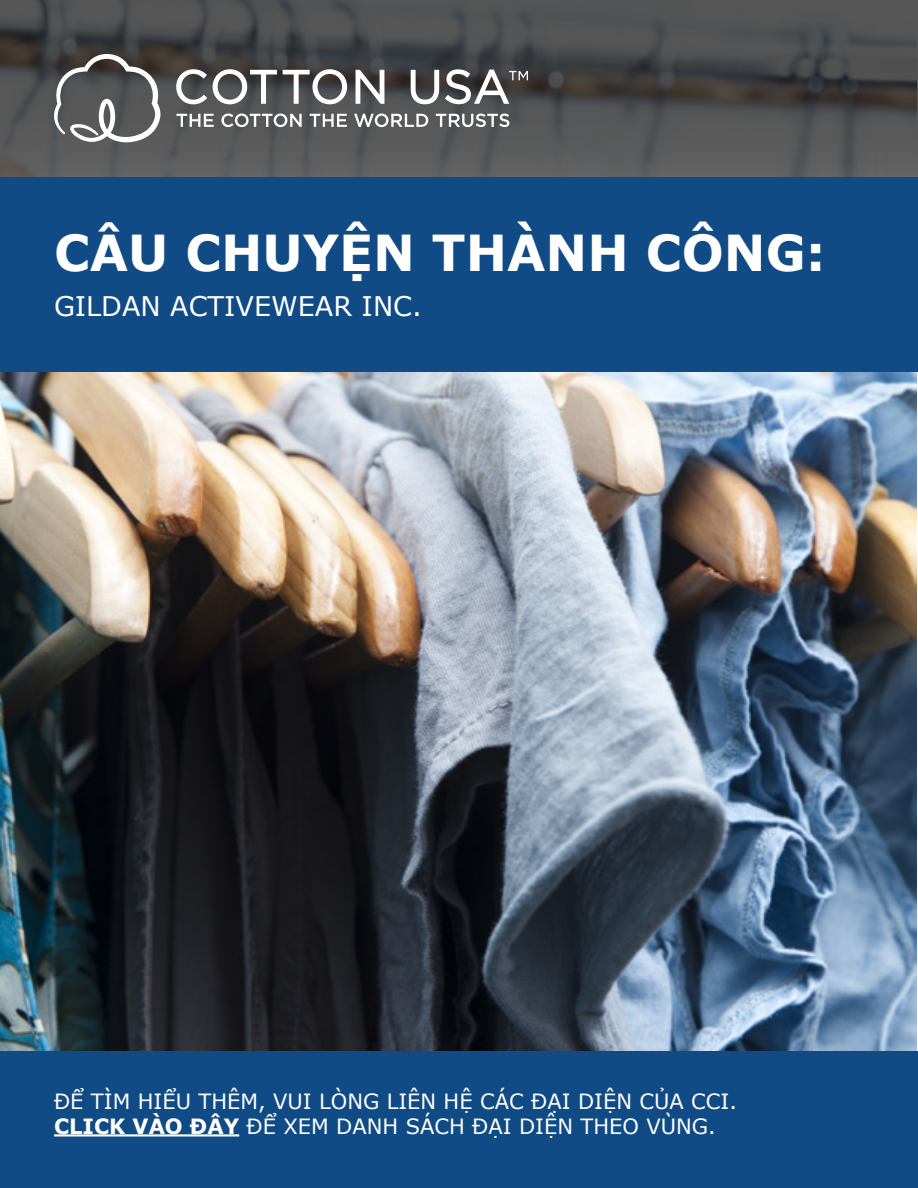
<style>
.page{position:relative;width:918px;height:1188px;background:#fff}
.page>*{position:absolute;margin:0;border:0;box-sizing:border-box;transform-origin:0 0}
.t1{font:700 49.5px "Verdana";color:#fff}
.t2{font:27px "Verdana";color:#fff}
.t3{font:21px/25.2px "Verdana";color:#fff}
.s1{font-weight:700}
</style>
<div class="page">
<img style="left:0;top:371px;width:917px;height:680px">
<svg style="left:0;top:0;width:918px;height:177px;background:#4f5051"></svg>
<div style="left:0;top:177px;width:918px;height:194px;background:#114b86"></div>
<svg style="left:47px;top:54px;width:114px;height:88px"></svg>
<svg style="left:176px;top:69px;width:31px;height:35px"></svg>
<svg style="left:213px;top:69px;width:64px;height:35px"></svg>
<svg style="left:283px;top:69px;width:64px;height:35px"></svg>
<svg style="left:356px;top:70px;width:28px;height:34px"></svg>
<svg style="left:411px;top:70px;width:28px;height:34px"></svg>
<svg style="left:445px;top:69px;width:83px;height:35px"></svg>
<svg style="left:177px;top:114px;width:37px;height:13px"></svg>
<svg style="left:221px;top:114px;width:81px;height:13px"></svg>
<svg style="left:310px;top:114px;width:37px;height:13px"></svg>
<svg style="left:354px;top:114px;width:74px;height:13px"></svg>
<svg style="left:436px;top:114px;width:73px;height:13px"></svg>
<div style="left:0;top:1051px;width:918px;height:137px;background:#114b86"></div>
<hr style="left:54px;top:1134px;width:185px;height:3px;background:#fff">
<h1 class="t1" style="left:54px;top:218px;width:773px">CÂU CHUYỆN THÀNH CÔNG:</h1>
<p class="t2" style="left:54px;top:287px;width:369px">GILDAN ACTIVEWEAR INC.</p>
<p class="t3" style="left:54px;top:1088px;width:685px">ĐỂ TÌM HIỂU THÊM, VUI LÒNG LIÊN HỆ CÁC ĐẠI DIỆN CỦA CCI.<br><span class="s1">CLICK VÀO ĐÂY</span> ĐỂ XEM DANH SÁCH ĐẠI DIỆN THEO VÙNG.</p>
</div>
